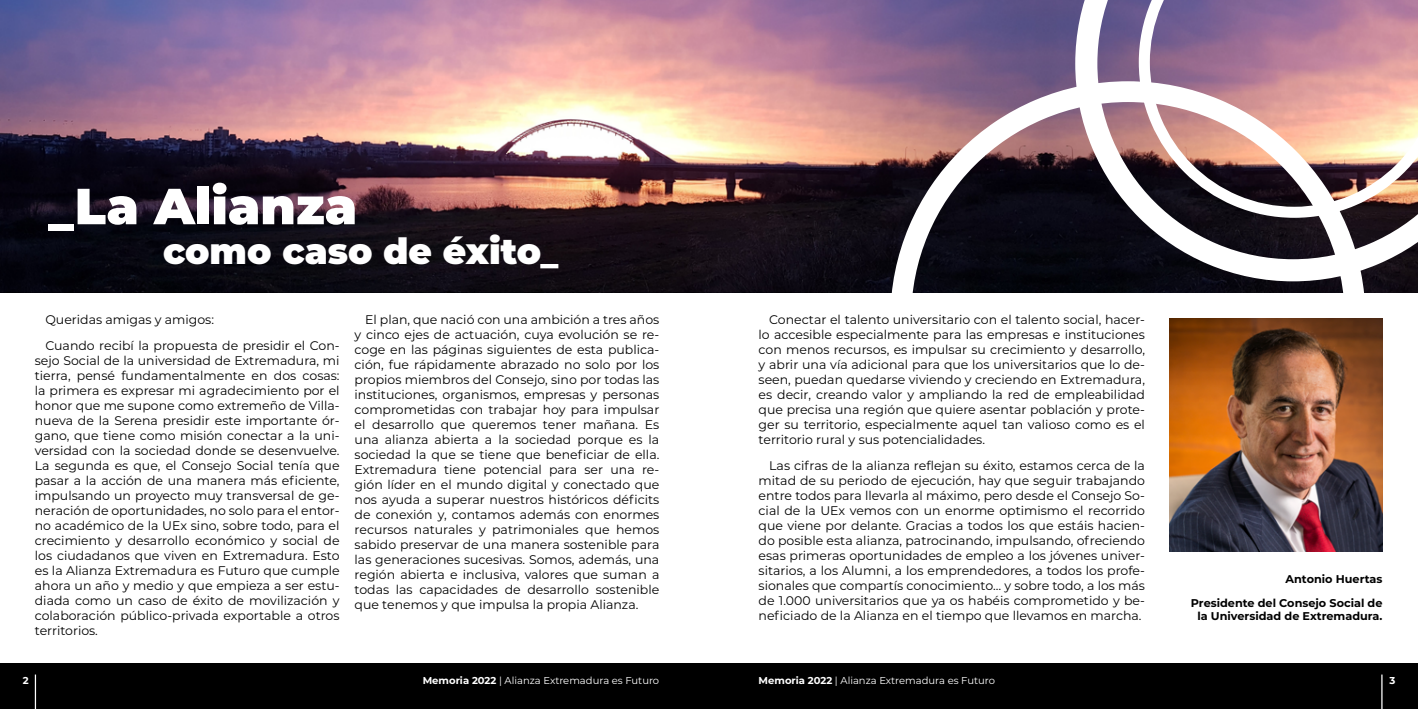
<style>
.page{position:relative;width:1418px;height:709px;background:#fff}
.page>*{position:absolute;margin:0;border:0;box-sizing:border-box;transform-origin:0 0}
.t1{font:900 50.62px "Montserrat";color:#fff}
.t2{font:900 36px "Montserrat";color:#fff}
.t3{font:12.5px/15px "Montserrat";color:#000;text-align:justify}
.t4{font:700 11.25px/24.1px "Montserrat";color:#000;text-align:right}
.t5{font:10px "Montserrat";color:#fff}
.t6{font:700 10px "Montserrat";color:#fff}
.s1{font-weight:700}
</style>
<div class="page">
<img style="left:0;top:0;width:1417px;height:292px">
<svg style="left:890px;top:81px;width:475px;height:471px"></svg>
<svg style="left:1075px;top:0;width:342px;height:281px"></svg>
<svg style="left:1138px;top:0;width:279px;height:218px"></svg>
<img style="left:1169px;top:319px;width:213px;height:232px">
<div style="left:0;top:663px;width:709px;height:46px;background:#000"></div>
<div style="left:709px;top:663px;width:708px;height:46px;background:#000"></div>
<hr style="left:35px;top:674px;width:1px;height:35px;background:#fff">
<hr style="left:1381px;top:674px;width:1px;height:35px;background:#fff">
<h1 class="t1" style="left:48px;top:168px;width:311px">_La Alianza</h1>
<h2 class="t2" style="left:163px;top:224px;width:397px">como caso de éxito_</h2>
<p class="t3" style="left:45px;top:306px;width:295px;line-height:25.6px">Queridas amigas y amigos:<br>Cuando recibí la propuesta de presidir el Con-</p>
<p class="t3" style="left:35px;top:352px;width:306px">sejo Social de la universidad de Extremadura, mi tierra, pensé fundamentalmente en dos cosas: la primera es expresar mi agradecimiento por el honor que me supone como extremeño de Villa&shy;nueva de la Serena presidir este importante ór&shy;gano, que tiene como misión conectar a la uni&shy;versidad con la sociedad donde se desenvuelve.<br>La segunda es que, el Consejo Social tenía que pasar a la acción de una manera más eficiente, impulsando un proyecto muy transversal de ge&shy;neración de oportunidades, no solo para el entor&shy;no académico de la UEx sino, sobre todo, para el crecimiento y desarrollo económico y social de los ciudadanos que viven en Extremadura. Esto es la Alianza Extremadura es Futuro que cumple ahora un año y medio y que empieza a ser estu&shy;diada como un caso de éxito de movilización y colaboración público-privada exportable a otros territorios.</p>
<p class="t3" style="left:354px;top:312px;width:306px;text-indent:11px">El plan, que nació con una ambición a tres años y cinco ejes de actuación, cuya evolución se re&shy;coge en las páginas siguientes de esta publica&shy;ción, fue rápidamente abrazado no solo por los propios miembros del Consejo, sino por todas las instituciones, organismos, empresas y personas comprometidas con trabajar hoy para impulsar el desarrollo que queremos tener mañana. Es una alianza abierta a la sociedad porque es la sociedad la que se tiene que beneficiar de ella.<br>Extremadura tiene potencial para ser una re&shy;gión líder en el mundo digital y conectado que nos ayuda a superar nuestros históricos déficits de conexión y, contamos además con enormes recursos naturales y patrimoniales que hemos sabido preservar de una manera sostenible para las generaciones sucesivas. Somos, además, una región abierta e inclusiva, valores que suman a todas las capacidades de desarrollo sostenible que tenemos y que impulsa la propia Alianza.</p>
<p class="t3" style="left:758px;top:312px;width:388px;text-indent:11px">Conectar el talento universitario con el talento social, hacer&shy;lo accesible especialmente para las empresas e instituciones con menos recursos, es impulsar su crecimiento y desarrollo, y abrir una vía adicional para que los universitarios que lo de&shy;seen, puedan quedarse viviendo y creciendo en Extremadura, es decir, creando valor y ampliando la red de empleabilidad que precisa una región que quiere asentar población y prote&shy;ger su territorio, especialmente aquel tan valioso como es el territorio rural y sus potencialidades.</p>
<p class="t3" style="left:758px;top:457px;width:388px;text-indent:11px">Las cifras de la alianza reflejan su éxito, estamos cerca de la mitad de su periodo de ejecución, hay que seguir trabajando entre todos para llevarla al máximo, pero desde el Consejo So&shy;cial de la UEx vemos con un enorme optimismo el recorrido que viene por delante. Gracias a todos los que estáis hacien&shy;do posible esta alianza, patrocinando, impulsando, ofreciendo esas primeras oportunidades de empleo a los jóvenes univer&shy;sitarios, a los Alumni, a los emprendedores, a todos los profe&shy;sionales que compartís conocimiento… y sobre todo, a los más de 1.000 universitarios que ya os habéis comprometido y be&shy;neficiado de la Alianza en el tiempo que llevamos en marcha.</p>
<p class="t4" style="left:1190px;top:566px;width:193px">Antonio Huertas<br>Presidente del Consejo Social de</p>
<p class="t4" style="left:1197px;top:603px;width:187px">la Universidad de Extremadura.</p>
<p class="t6" style="left:23px;top:673px;width:7px">2</p>
<p class="t5" style="left:423px;top:673px;width:238px"><span class="s1">Memoria 2022</span> | Alianza Extremadura es Futuro</p>
<p class="t5" style="left:758px;top:673px;width:238px"><span class="s1">Memoria 2022</span> | Alianza Extremadura es Futuro</p>
<p class="t6" style="left:1389px;top:673px;width:7px">3</p>
</div>
